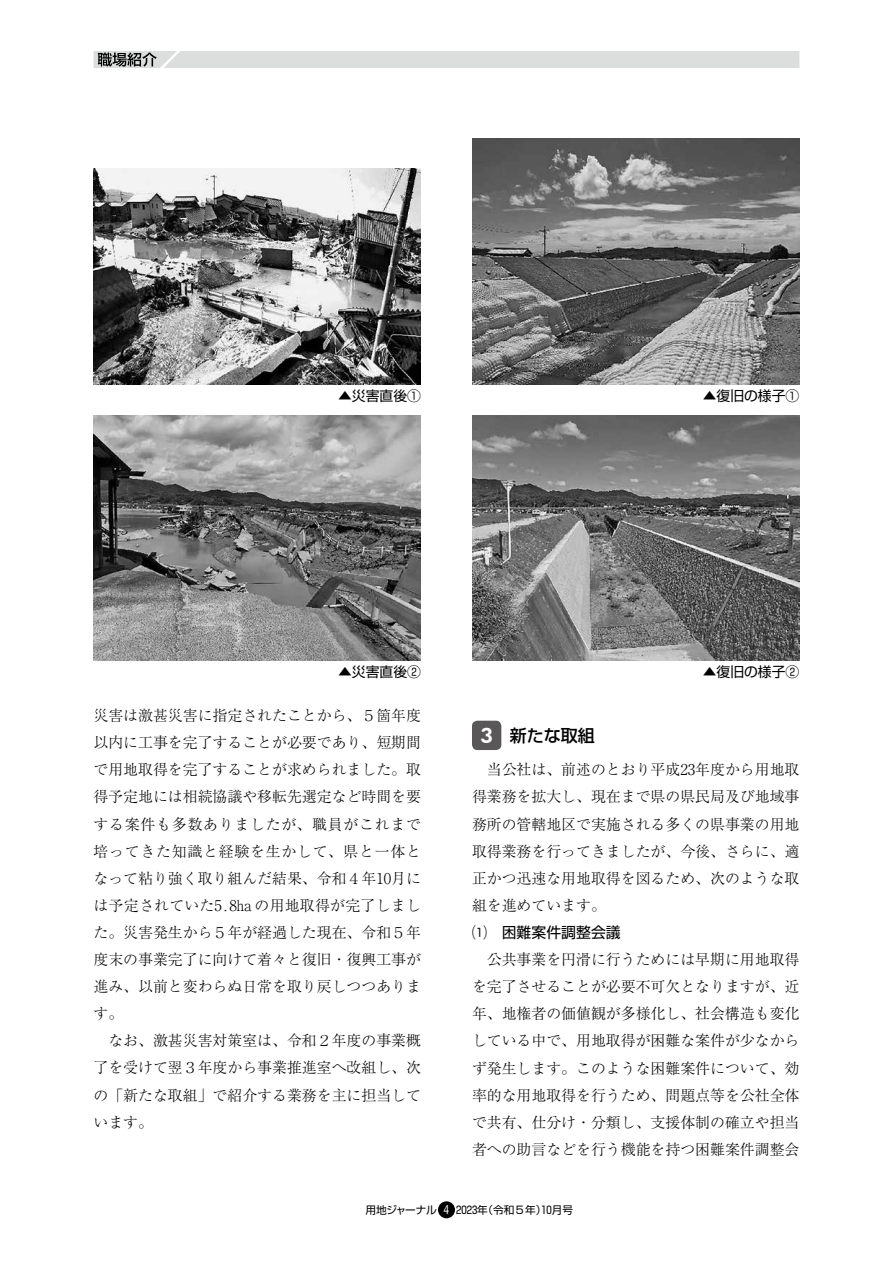
<style>
.page{position:relative;width:893px;height:1263px;background:#fff}
.page>*{position:absolute;margin:0;border:0;box-sizing:border-box;transform-origin:0 0}
.t1{font:500 16.95px "Shin Go Pr 6";color:#000}
.t2{font:300 14.85px/27.2px "Ryumin Pr 6";color:#000;text-align:justify}
.t3{font:14.85px "Shin Go Pr 6";color:#000}
.t4{font:13.8px "Shin Go Pr 6";color:#000}
.t5{font:10.65px "Shin Go Pr 6";color:#000}
.s1{font-family:"Futura BT";font-weight:800;font-size:21.3px;color:#fff}
.s2{font-family:"Swiss 721 BT";font-stretch:condensed;font-size:11.7px;color:#fff}
</style>
<div class="page">
<div style="left:94px;top:51px;width:705px;height:17px;background:#dcdddd"></div>
<div style="left:438px;top:1201px;width:17px;height:17px;background:#000;border-radius:50%"></div>
<div style="left:472px;top:721px;width:29px;height:29px;background:#595757;border-radius:5px"></div>
<img style="left:94px;top:168px;width:327px;height:216px">
<img style="left:94px;top:415px;width:327px;height:246px">
<img style="left:472px;top:139px;width:327px;height:245px">
<img style="left:472px;top:415px;width:327px;height:246px">
<p class="t4" style="left:338px;top:384px;width:84px">▲災害直後①</p>
<p class="t4" style="left:703px;top:384px;width:98px">▲復旧の様子①</p>
<p class="t4" style="left:338px;top:660px;width:84px">▲災害直後②</p>
<p class="t2" style="left:94px;top:701px;width:329px;text-align:left">災害は激甚災害に指定されたことから、５箇年度以内に工事を完了することが必要であり、短期間で用地取得を完了することが求められました。取得予定地には相続協議や移転先選定など時間を要する案件も多数ありましたが、職員がこれまで培ってきた知識と経験を生かして、県と一体となって粘り強く取り組んだ結果、令和４年10月には予定されていた5.8ha の用地取得が完了しました。災害発生から５年が経過した現在、令和５年度末の事業完了に向けて着々と復旧・復興工事が進み、以前と変わらぬ日常を取り戻しつつあります。<br>　なお、激甚災害対策室は、令和２年度の事業概了を受けて翌３年度から事業推進室へ改組し、次の「新たな取組」で紹介する業務を主に担当しています。</p>
<p class="t4" style="left:703px;top:660px;width:98px">▲復旧の様子②</p>
<p class="t1" style="left:480px;top:721px;width:116px"><span class="s1">3</span> 新たな取組</p>
<p class="t2" style="left:472px;top:755px;width:329px">　当公社は、前述のとおり平成23年度から用地取得業務を拡大し、現在まで県の県民局及び地域事務所の管轄地区で実施される多くの県事業の用地取得業務を行ってきましたが、今後、さらに、適正かつ迅速な用地取得を図るため、次のような取組を進めています。</p>
<p class="t3" style="left:472px;top:920px;width:150px">⑴　困難案件調整会議</p>
<p class="t2" style="left:472px;top:945px;width:329px">　公共事業を円滑に行うためには早期に用地取得を完了させることが必要不可欠となりますが、近年、地権者の価値観が多様化し、社会構造も変化している中で、用地取得が困難な案件が少なからず発生します。このような困難案件について、効率的な用地取得を行うため、問題点等を公社全体で共有、仕分け・分類し、支援体制の確立や担当者への助言などを行う機能を持つ困難案件調整会</p>
<p class="t5" style="left:366px;top:1201px;width:209px">用地ジャーナル <span class="s2">4</span> 2023年（令和５年）10月号</p>
</div>
